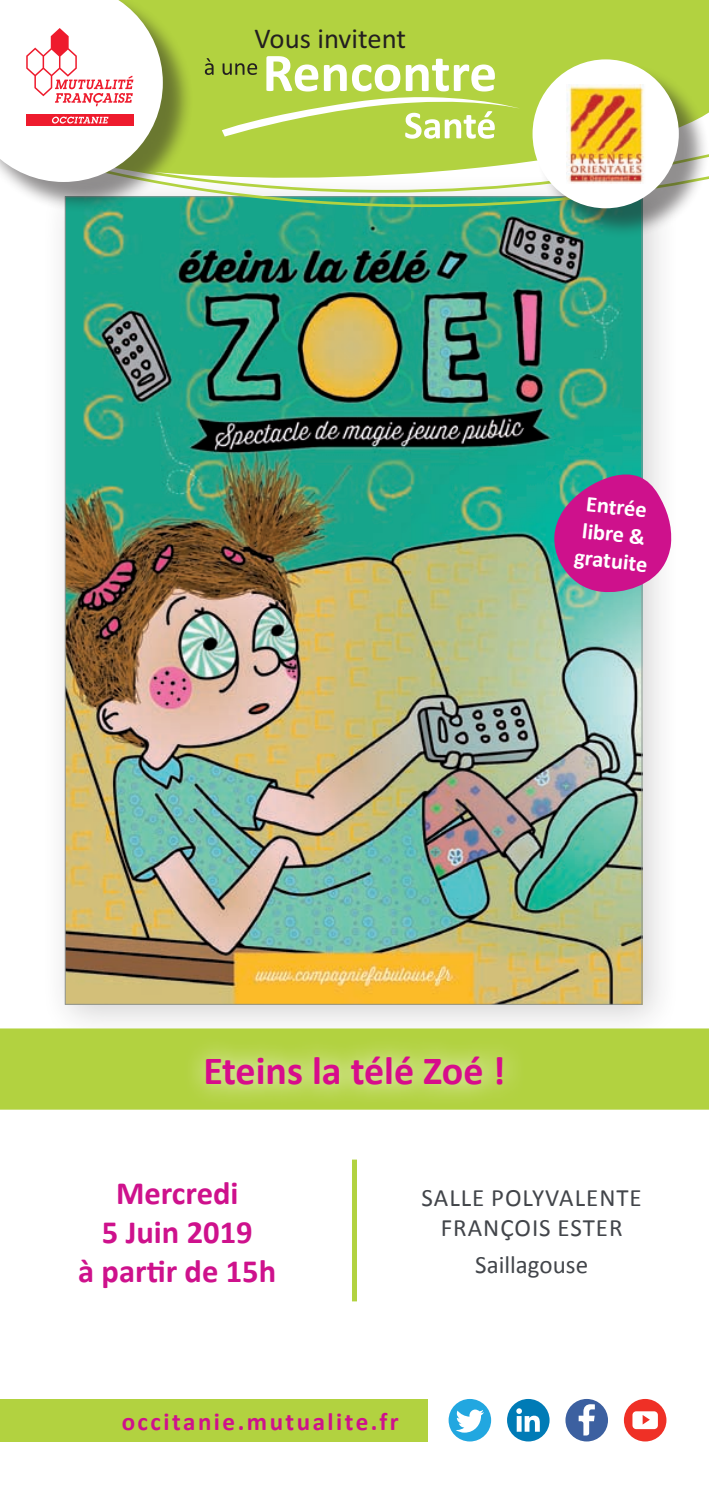
<style>
.page{position:relative;width:709px;height:1489px;background:#fff}
.page>*{position:absolute;margin:0;border:0;box-sizing:border-box;transform-origin:0 0}
.t1{font:700 40px "Calibri";color:#d70c8c}
.t2{font:700 32.5px/39px "Calibri";color:#ce118c;text-align:center}
.t3{font:28.75px "Calibri";color:#231f20}
.t4{font:25px/30px "Calibri";letter-spacing:.04em;color:#42454a;text-align:center}
.t5{font:700 25px "Calibri";letter-spacing:.1em;color:#ce118c}
.t6{font:700 22.5px/27px "Calibri";color:#fff}
</style>
<div class="page">
<div style="left:41px;top:172px;width:640px;height:871px;background:#231f20;opacity:.2"></div>
<img style="left:67px;top:207px;width:573px;height:795px">
<svg style="left:194px;top:182px;width:342px;height:25px"></svg>
<svg style="left:194px;top:0;width:515px;height:182px;background:#b7d54d"></svg>
<svg style="left:202px;top:56px;width:328px;height:93px"></svg>
<div style="left:0;top:0;width:194px;height:213px;background:#231f20;opacity:.5"></div>
<svg style="left:0;top:0;width:163px;height:182px"></svg>
<div style="left:352px;top:1159px;width:5px;height:142px;background:#b2d240"></div>
<svg style="left:554px;top:473px;width:118px;height:121px;background:#bb4098"></svg>
<div style="left:565px;top:1398px;width:43px;height:43px;background:#3c60a0;border-radius:50%"></div>
<svg style="left:578px;top:1404px;width:17px;height:31px"></svg>
<div style="left:448px;top:1398px;width:43px;height:43px;background:#22a7e0;border-radius:50%"></div>
<svg style="left:456px;top:1409px;width:28px;height:23px"></svg>
<div style="left:624px;top:1398px;width:42px;height:43px;background:#ef3026;border-radius:50%"></div>
<svg style="left:632px;top:1411px;width:26px;height:17px"></svg>
<div style="left:507px;top:1398px;width:42px;height:43px;background:#007bb6;border-radius:50%"></div>
<svg style="left:516px;top:1408px;width:24px;height:23px"></svg>
<div style="left:0;top:1398px;width:427px;height:43px;background:#b2d240"></div>
<div style="left:536px;top:63px;width:173px;height:177px;background:#231f20;opacity:.5"></div>
<div style="left:532px;top:59px;width:147px;height:149px;background:#fff;border-radius:50%"></div>
<div style="left:0;top:1028px;width:709px;height:81px;background:#b2d240"></div>
<svg style="left:183px;top:1034px;width:343px;height:73px;background:#bad756"></svg>
<img style="left:566px;top:84px;width:78px;height:99px">
<p class="t3" style="left:254px;top:21px;width:153px">VOUS INVITENT</p>
<p class="t6" style="left:581px;top:489px;width:75px;rotate:6deg">Entrée libre &amp; gratuite</p>
<h1 class="t1" style="left:203px;top:1045px;width:304px">Eteins la télé Zoé !</h1>
<h2 class="t2" style="left:78px;top:1173px;width:199px">Mercredi<br>5 Juin 2019<br>à partir de 15h</h2>
<p class="t4" style="left:421px;top:1182px;width:222px">SALLE POLYVALENTE<br>FRANÇOIS ESTER</p>
<p class="t4" style="left:475px;top:1250px;width:114px">SAILLAGOUSE</p>
<p class="t5" style="left:122px;top:1405px;width:279px">occitanie.mutualite.fr</p>
</div>
